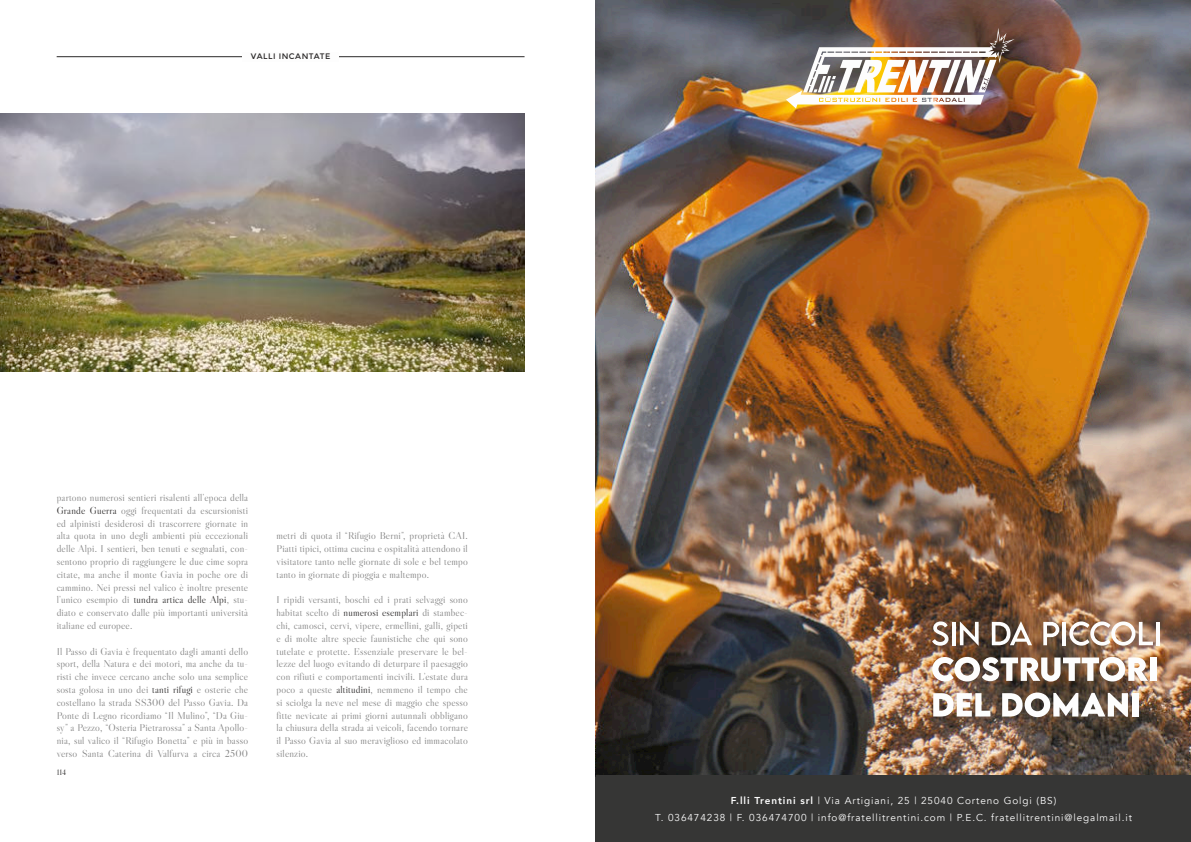
<style>
.page{position:relative;width:1191px;height:842px;background:#fff}
.page>*{position:absolute;margin:0;border:0;box-sizing:border-box;transform-origin:0 0}
.t1{font:10px/12.8px "Libre Caslon Display";letter-spacing:.02em;color:#828282;text-align:justify}
.t2{font:10px/17px "Avenir";letter-spacing:.09em;color:#fdfdfd;text-align:center}
.t3{font:8px "Montserrat";letter-spacing:.06em;color:#2b2929}
.t4{font:8px "Libre Caslon Display";color:#2b2929}
.s1{color:#2b2929}
.s2{font-weight:800}
</style>
<div class="page">
<img style="left:0;top:113px;width:524px;height:258px">
<hr style="left:57px;top:56px;width:467px;height:1px;background:#2b2929">
<div style="left:242px;top:52px;width:97px;height:10px;background:#fdfdfd"></div>
<img style="left:596px;top:0;width:595px;height:776px">
<svg style="left:932px;top:621px;width:16px;height:25px"></svg>
<svg style="left:951px;top:622px;width:4px;height:23px"></svg>
<svg style="left:959px;top:621px;width:19px;height:25px"></svg>
<svg style="left:991px;top:621px;width:41px;height:24px"></svg>
<svg style="left:1043px;top:622px;width:16px;height:23px"></svg>
<hr style="left:1062px;top:622px;width:4px;height:23px;background:#fdfdfd">
<svg style="left:1069px;top:621px;width:84px;height:25px"></svg>
<svg style="left:1155px;top:622px;width:4px;height:23px"></svg>
<img style="left:932px;top:657px;width:216px;height:24px">
<div style="left:1150px;top:657px;width:6px;height:24px;background:#fdfdfd"></div>
<svg style="left:933px;top:693px;width:57px;height:23px"></svg>
<svg style="left:1002px;top:692px;width:126px;height:25px"></svg>
<div style="left:1132px;top:693px;width:6px;height:23px;background:#fdfdfd"></div>
<img style="left:786px;top:28px;width:228px;height:81px">
<div style="left:596px;top:776px;width:595px;height:66px;background:#363635"></div>
<p class="t3" style="left:251px;top:53px;width:81px">VALLI INCANTATE</p>
<p class="t1" style="left:57px;top:492px;width:193px">partono numerosi sentieri risalenti all’epoca della <span class="s1">Grande Guerra</span> oggi frequentati da escursionisti ed alpinisti desiderosi di trascorrere giornate in alta quota in uno degli ambienti più eccezionali delle Alpi. I sentieri, ben tenuti e segnalati, con&shy;sentono proprio di raggiungere le due cime sopra citate, ma anche il monte Gavia in poche ore di cammino. Nei pressi nel valico è inoltre presente l’unico esempio di <span class="s1">tundra artica delle Alpi</span>, stu&shy;diato e conservato dalle più importanti università italiane ed europee.</p>
<p class="t1" style="left:57px;top:645px;width:193px">Il Passo di Gavia è frequentato dagli amanti dello sport, della Natura e dei motori, ma anche da tu&shy;risti che invece cercano anche solo una semplice sosta golosa in uno dei <span class="s1">tanti rifugi</span> e osterie che costellano la strada SS300 del Passo Gavia. Da Ponte di Legno ricordiamo “Il Mulino”, “Da Giu&shy;sy” a Pezzo, “Osteria Pietrarossa” a Santa Apollo&shy;nia, sul valico il “Rifugio Bonetta” e più in basso verso Santa Caterina di Valfurva a circa 2500</p>
<p class="t4" style="left:57px;top:768px;width:11px">114</p>
<p class="t1" style="left:276px;top:530px;width:193px">metri di quota il “Rifugio Berni”, proprietà CAI.<br>Piatti tipici, ottima cucina e ospitalità attendono il visitatore tanto nelle giornate di sole e bel tempo tanto in giornate di pioggia e maltempo.</p>
<p class="t1" style="left:276px;top:594px;width:193px">I ripidi versanti, boschi ed i prati selvaggi sono habitat scelto di <span class="s1">numerosi esemplari</span> di stambec&shy;chi, camosci, cervi, vipere, ermellini, galli, gipeti e di molte altre specie faunistiche che qui sono tutelate e protette. Essenziale preservare le bel&shy;lezze del luogo evitando di deturpare il paesaggio con rifiuti e comportamenti incivili. L’estate dura poco a queste <span class="s1">altitudini</span>, nemmeno il tempo che si sciolga la neve nel mese di maggio che spesso fitte nevicate ai primi giorni autunnali obbligano la chiusura della strada ai veicoli, facendo tornare il Passo Gavia al suo meraviglioso ed immacolato silenzio.</p>
<p class="t2" style="left:655px;top:793px;width:478px"><span class="s2">F.lli Trentini srl</span> | Via Artigiani, 25 | 25040 Corteno Golgi (BS)<br>T. 036474238 | F. 036474700 | info@fratellitrentini.com | P.E.C. fratellitrentini@legalmail.it</p>
</div>
